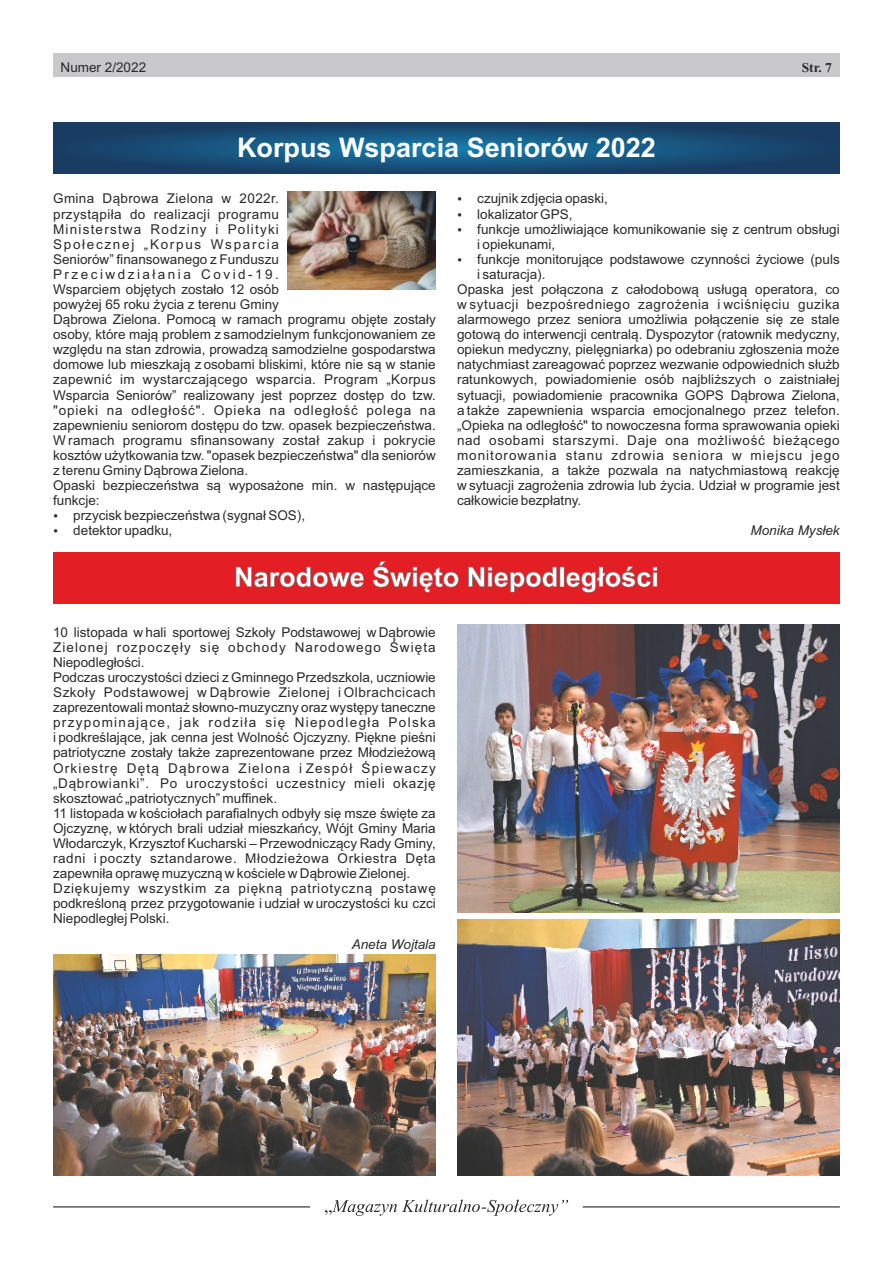
<style>
.page{position:relative;width:893px;height:1263px;background:#fff}
.page>*{position:absolute;margin:0;border:0;box-sizing:border-box;transform-origin:0 0}
.t1{font:700 27px "Arial";color:#fefefe}
.t2{font:13.5px/15.1px "Arial";color:#2b2a29}
.t3{font:italic 13.5px "Arial";color:#2b2a29}
.t4{font:700 13.5px "Times New Roman";color:#2b2a29}
</style>
<div class="page">
<img style="left:53px;top:954px;width:383px;height:221px">
<div style="left:53px;top:53px;width:787px;height:24px;background:#c9c9cb"></div>
<hr style="left:53px;top:1206px;width:257px;height:2px;background:#5b5b5b">
<hr style="left:583px;top:1206px;width:257px;height:2px;background:#5b5b5b">
<svg style="left:325px;top:1199px;width:243px;height:17px"></svg>
<svg style="left:53px;top:123px;width:787px;height:51px;background:#184e76"></svg>
<img style="left:287px;top:191px;width:149px;height:99px">
<div style="left:53px;top:552px;width:787px;height:51px;background:#e31e24"></div>
<svg style="left:236px;top:567px;width:128px;height:20px"></svg>
<svg style="left:373px;top:561px;width:86px;height:31px"></svg>
<svg style="left:468px;top:566px;width:189px;height:27px"></svg>
<img style="left:457px;top:624px;width:383px;height:288px">
<img style="left:457px;top:920px;width:383px;height:255px">
<p class="t2" style="left:61px;top:60px;width:87px">Numer 2/2022</p>
<p class="t4" style="left:802px;top:62px;width:32px">Str. 7</p>
<h1 class="t1" style="left:237px;top:137px;width:420px">Korpus Wsparcia Seniorów 2022</h1>
<p class="t2" style="left:53px;top:192px;width:384px">Gmina Dąbrowa Zielona w 2022r.<br>przystąpiła do realizacji programu<br>Ministerstwa Rodziny i Polityki<br>Społecznej „Korpus Wsparcia<br>Seniorów” finansowanego z Funduszu<br>Przeciwdziałania Covid-19.<br>Wsparciem objętych zostało 12 osób<br>powyżej 65 roku życia z terenu Gminy<br>Dąbrowa Zielona. Pomocą w ramach programu objęte zostały osoby, które mają problem z samodzielnym funkcjonowaniem ze względu na stan zdrowia, prowadzą samodzielne gospodarstwa domowe lub mieszkają z osobami bliskimi, które nie są w stanie zapewnić im wystarczającego wsparcia. Program „Korpus Wsparcia Seniorów” realizowany jest poprzez dostęp do tzw. "opieki na odległość". Opieka na odległość polega na zapewnieniu seniorom dostępu do tzw. opasek bezpieczeństwa.<br>W ramach programu sfinansowany został zakup i pokrycie kosztów użytkowania tzw. "opasek bezpieczeństwa" dla seniorów z terenu Gminy Dąbrowa Zielona.</p>
<p class="t2" style="left:73px;top:509px;width:233px">przycisk bezpieczeństwa (sygnał SOS), detektor upadku,</p>
<p class="t2" style="left:53px;top:479px;width:384px">Opaski bezpieczeństwa są wyposażone min. w następujące funkcje:</p>
<p class="t2" style="left:477px;top:192px;width:364px">czujnik zdjęcia opaski,<br>lokalizator GPS,<br>funkcje umożliwiające komunikowanie się z centrum obsługi i opiekunami,<br>funkcje monitorujące podstawowe czynności życiowe (puls i saturacja).</p>
<p class="t2" style="left:457px;top:283px;width:384px;text-align:justify">Opaska jest połączona z całodobową usługą operatora, co w sytuacji bezpośredniego zagrożenia i wciśnięciu guzika alarmowego przez seniora umożliwia połączenie się ze stale gotową do interwencji centralą. Dyspozytor (ratownik medyczny, opiekun medyczny, pielęgniarka) po odebraniu zgłoszenia może natychmiast zareagować poprzez wezwanie odpowiednich służb ratunkowych, powiadomienie osób najbliższych o zaistniałej sytuacji, powiadomienie pracownika GOPS Dąbrowa Zielona, a także zapewnienia wsparcia emocjonalnego przez telefon. „Opieka na odległość" to nowoczesna forma sprawowania opieki nad osobami starszymi. Daje ona możliwość bieżącego monitorowania stanu zdrowia seniora w miejscu jego zamieszkania, a także pozwala na natychmiastową reakcję w sytuacji zagrożenia zdrowia lub życia. Udział w programie jest całkowicie bezpłatny.</p>
<p class="t3" style="left:750px;top:525px;width:91px">Monika Mysłek</p>
<p class="t2" style="left:53px;top:626px;width:384px;text-align:justify">10 listopada w hali sportowej Szkoły Podstawowej w Dąbrowie Zielonej rozpoczęły się obchody Narodowego Święta Niepodległości.</p>
<p class="t2" style="left:53px;top:671px;width:384px">Podczas uroczystości dzieci z Gminnego Przedszkola, uczniowie Szkoły Podstawowej w Dąbrowie Zielonej i Olbrachcicach zaprezentowali montaż słowno-muzyczny oraz występy taneczne przypominające, jak rodziła się Niepodległa Polska i podkreślające, jak cenna jest Wolność Ojczyzny. Piękne pieśni patriotyczne zostały także zaprezentowane przez Młodzieżową Orkiestrę Dętą Dąbrowa Zielona i Zespół Śpiewaczy „Dąbrowianki”. Po uroczystości uczestnicy mieli okazję skosztować „patriotycznych” muffinek.<br>11 listopada w kościołach parafialnych odbyły się msze święte za Ojczyznę, w których brali udział mieszkańcy, Wójt Gminy Maria Włodarczyk, Krzysztof Kucharski – Przewodniczący Rady Gminy, radni i poczty sztandarowe. Młodzieżowa Orkiestra Dęta zapewniła oprawę muzyczną w kościele w Dąbrowie Zielonej.</p>
<p class="t2" style="left:53px;top:882px;width:384px;text-align:justify">Dziękujemy wszystkim za piękną patriotyczną postawę podkreśloną przez przygotowanie i udział w uroczystości ku czci Niepodległej Polski.</p>
<p class="t3" style="left:352px;top:939px;width:86px">Aneta Wojtala</p>
</div>
